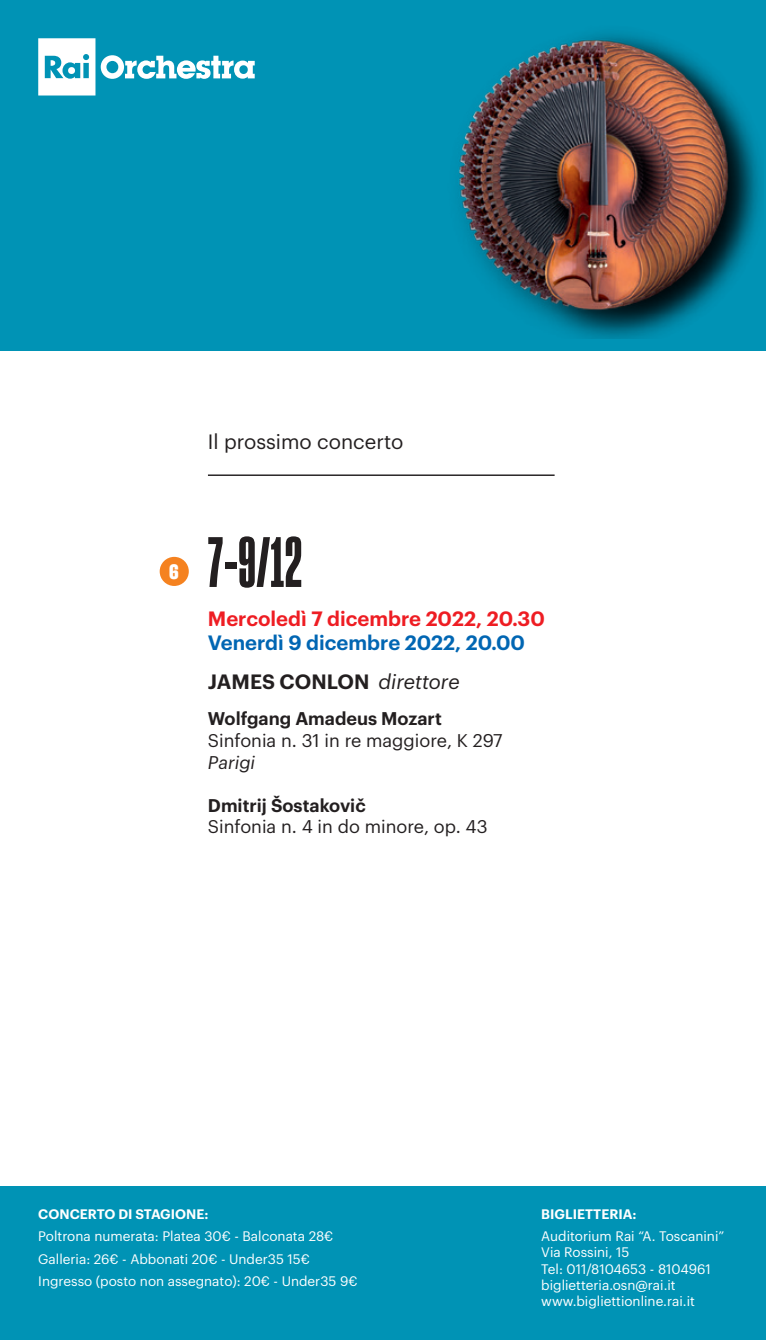
<style>
.page{position:relative;width:766px;height:1340px;background:#fff}
.page>*{position:absolute;margin:0;border:0;box-sizing:border-box;transform-origin:0 0}
.t1{font:69.08px "Sharp Grotesk Bold 10";color:#231f20}
.t2{font:600 20.25px/38.9px "Graphik";color:#0166b3}
.t3{font:600 20.25px "Graphik";color:#ee1d23}
.t4{font:20.25px "Graphik";color:#231f20}
.t5{font:20.25px "Sharp Grotesk Bold 15";color:#fff}
.t6{font:18px "Graphik";color:#231f20}
.t7{font:600 18px "Graphik";color:#231f20}
.t8{font:italic 18px "Graphik";color:#231f20}
.t9{font:13.5px/16.2px "Graphik";color:#fff}
.t10{font:600 13.5px "Graphik";color:#fff}
.s1{color:#231f20}
.s2{font-weight:400;font-style:italic;color:#231f20}
</style>
<div class="page">
<div style="left:0;top:0;width:765px;height:351px;background:#0093b5"></div>
<div style="left:0;top:1186px;width:765px;height:153px;background:#0093b5"></div>
<img style="left:459px;top:34px;width:302px;height:305px">
<svg style="left:38px;top:38px;width:57px;height:57px"></svg>
<div style="left:68px;top:67px;width:7px;height:7px;background:#fff;border-radius:50%"></div>
<svg style="left:101px;top:55px;width:154px;height:24px"></svg>
<div style="left:160px;top:557px;width:29px;height:29px;background:#f58220;border-radius:50%"></div>
<hr style="left:208px;top:474px;width:346px;height:2px;background:#231f20">
<h2 class="t4" style="left:208px;top:426px;width:197px">Il prossimo concerto</h2>
<h2 class="t5" style="left:169px;top:557px;width:11px">6</h2>
<h1 class="t1" style="left:208px;top:521px;width:96px">7-9/12</h1>
<h2 class="t3" style="left:208px;top:603px;width:338px">Mercoledì 7 dicembre 2022, 20.30</h2>
<h2 class="t2" style="left:208px;top:621px;width:318px">Venerdì 9 dicembre 2022, 20.00<br><span class="s1">JAMES CONLON</span> <span class="s2">direttore</span></h2>
<h3 class="t7" style="left:208px;top:705px;width:235px">Wolfgang Amadeus Mozart</h3>
<h3 class="t6" style="left:208px;top:727px;width:296px">Sinfonia n. 31 in re maggiore, K 297</h3>
<h3 class="t8" style="left:208px;top:748px;width:49px">Parigi</h3>
<h3 class="t7" style="left:208px;top:791px;width:159px">Dmitrij Šostakovič</h3>
<h3 class="t6" style="left:208px;top:813px;width:281px">Sinfonia n. 4 in do minore, op. 43</h3>
<p class="t10" style="left:38px;top:1203px;width:172px">CONCERTO DI STAGIONE:</p>
<p class="t9" style="left:38px;top:1223px;width:320px;line-height:22.5px">Poltrona numerata: Platea 30€ - Balconata 28€<br>Galleria: 26€ - Abbonati 20€ - Under35 15€<br>Ingresso (posto non assegnato): 20€ - Under35 9€</p>
<p class="t10" style="left:541px;top:1203px;width:97px">BIGLIETTERIA:</p>
<p class="t9" style="left:541px;top:1227px;width:184px">Auditorium Rai “A. Toscanini”<br>Via Rossini, 15<br>Tel: 011/8104653 - 8104961 biglietteria.osn@rai.it www.bigliettionline.rai.it</p>
</div>
